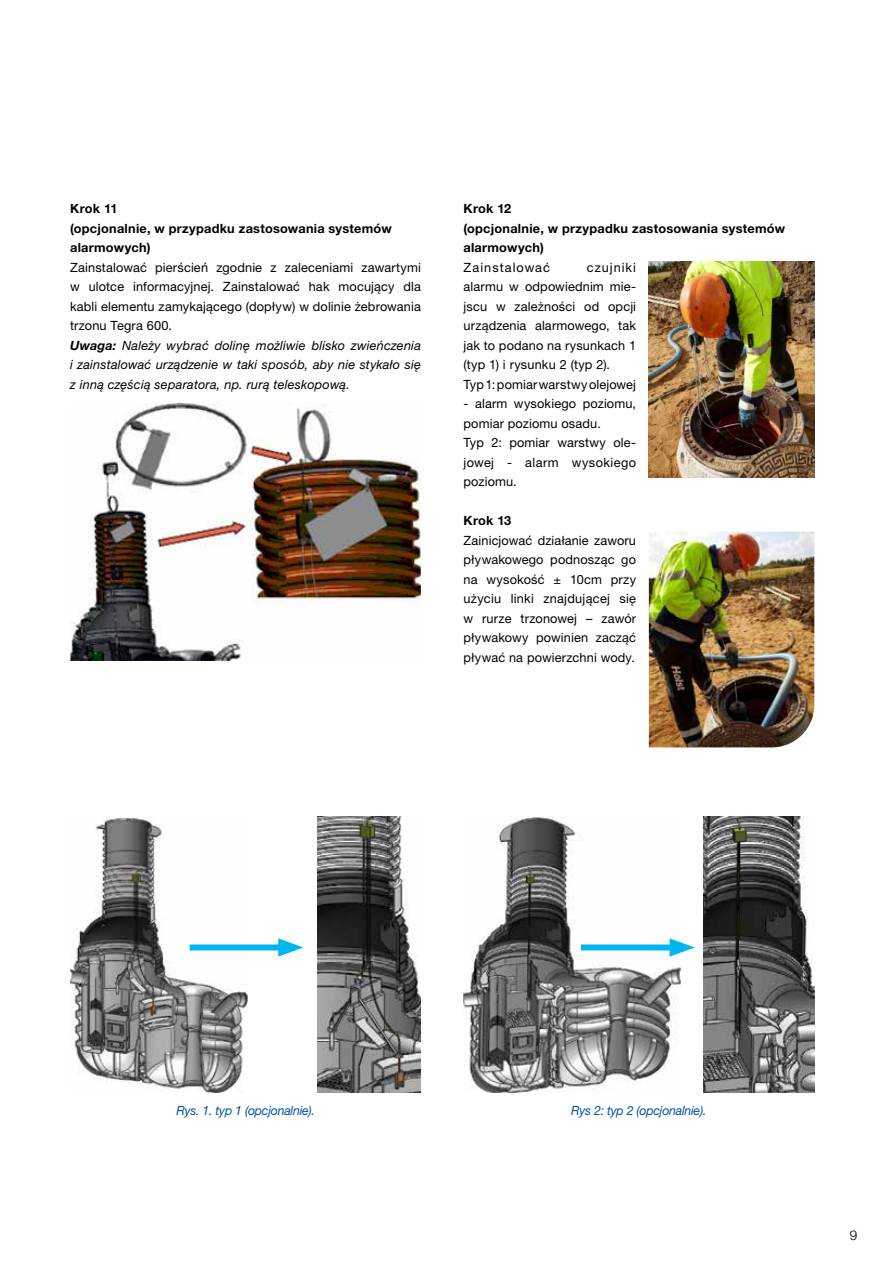
<style>
.page{position:relative;width:893px;height:1263px;background:#fff}
.page>*{position:absolute;margin:0;border:0;box-sizing:border-box;transform-origin:0 0}
.t1{font:300 13.5px "Helvetica Neue LT Pro";color:#000}
.t2{font:12.75px/19.5px "Helvetica Neue LT Pro";letter-spacing:.01em;color:#000}
.t3{font:700 12.75px/19.5px "Helvetica Neue LT Pro";letter-spacing:.02em;color:#000}
.t4{font:italic 12.75px "Helvetica Neue LT Pro";letter-spacing:-.02em;color:#00529c}
.t5{font:12.75px "Helvetica Neue LT Pro";letter-spacing:.085em;color:#000}
.s1{font-weight:700;font-style:italic}
.s2{font-style:italic}
</style>
<div class="page">
<img style="left:70px;top:402px;width:351px;height:258px">
<img style="left:649px;top:261px;width:165px;height:216px">
<img style="left:649px;top:531px;width:165px;height:216px">
<img style="left:70px;top:817px;width:177px;height:276px">
<img style="left:317px;top:817px;width:104px;height:276px">
<div style="left:190px;top:944px;width:99px;height:6px;background:#00b6f1"></div>
<svg style="left:278px;top:938px;width:25px;height:19px"></svg>
<img style="left:463px;top:817px;width:218px;height:276px">
<img style="left:703px;top:817px;width:111px;height:276px">
<div style="left:581px;top:944px;width:99px;height:6px;background:#00b6f1"></div>
<svg style="left:670px;top:938px;width:25px;height:19px"></svg>
<p class="t3" style="left:70px;top:199px;width:323px">Krok 11<br>(opcjonalnie, w przypadku zastosowania systemów alarmowych)</p>
<p class="t2" style="left:70px;top:257px;width:352px">Zainstalować pierścień zgodnie z zaleceniami zawartymi w ulotce informacyjnej. Zainstalować hak mocujący dla kabli elementu zamykającego (dopływ) w dolinie żebrowania trzonu Tegra 600.<br><span class="s1">Uwaga:</span> <span class="s2">Należy wybrać dolinę możliwie blisko zwieńczenia i zainstalować urządzenie w taki sposób, aby nie stykało się z inną częścią separatora, np. rurą teleskopową.</span></p>
<p class="t3" style="left:463px;top:199px;width:323px">Krok 12<br>(opcjonalnie, w przypadku zastosowania systemów alarmowych)</p>
<p class="t5" style="left:463px;top:259px;width:88px">Zainstalować</p>
<p class="t2" style="left:463px;top:257px;width:174px;text-indent:123px">czujniki alarmu w odpowiednim mie&shy;jscu w zależności od opcji urządzenia alarmowego, tak jak to podano na rysunkach 1 (typ 1) i rysunku 2 (typ 2).<br>Typ 1: pomiar warstwy olejowej</p>
<p class="t2" style="left:463px;top:394px;width:174px">- alarm wysokiego poziomu, pomiar poziomu osadu.<br>Typ 2: pomiar warstwy ole&shy;jowej - alarm wysokiego poziomu.</p>
<p class="t3" style="left:463px;top:510px;width:49px">Krok 13</p>
<p class="t2" style="left:463px;top:530px;width:174px;text-align:justify">Zainicjować działanie zaworu pływakowego podnosząc go na wysokość ± 10cm przy użyciu linki znajdującej się w rurze trzonowej – zawór pływakowy powinien zacząć pływać na powierzchni wody.</p>
<p class="t4" style="left:177px;top:1102px;width:140px">Rys. 1. typ 1 (opcjonalnie).</p>
<p class="t4" style="left:571px;top:1102px;width:137px">Rys 2: typ 2 (opcjonalnie).</p>
<p class="t1" style="left:850px;top:1227px;width:9px">9</p>
</div>
